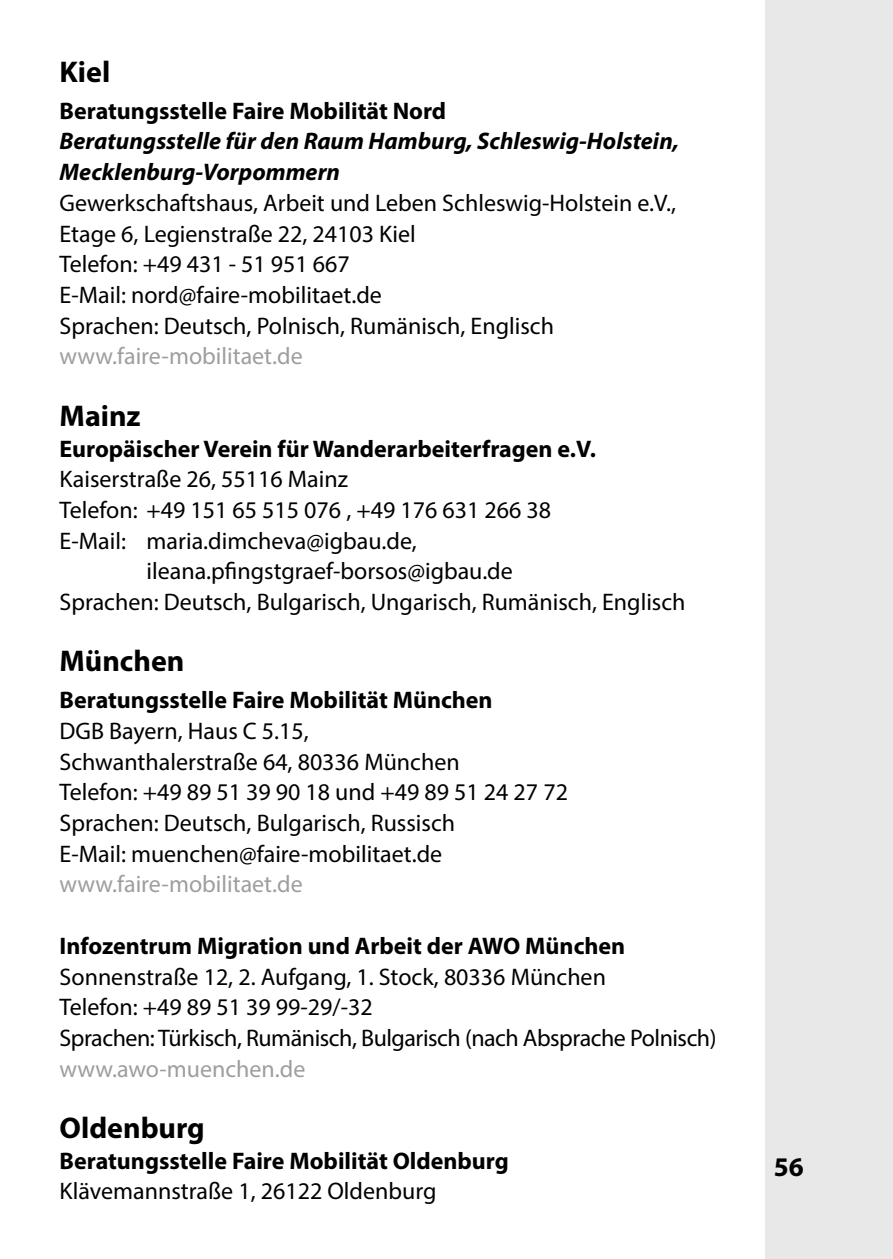
<style>
.page{position:relative;width:893px;height:1259px;background:#fff}
.page>*{position:absolute;margin:0;border:0;box-sizing:border-box;transform-origin:0 0}
.t1{font:700 30px "Myriad Pro";color:#000}
.t2{font:700 27px "Myriad Pro";color:#000}
.t3{font:24px/30.6px "Myriad Pro";color:#000}
.t4{font:700 24px "Myriad Pro";color:#000}
.t5{font:24px/30.6px "Myriad Pro";letter-spacing:-.02em;color:#000}
.t6{font:italic 700 24px/30.6px "Myriad Pro";color:#000}
.t7{font:24px "Myriad Pro";color:#9c9e9f}
</style>
<div class="page">
<div style="left:765px;top:0;width:128px;height:1259px;background:#e8e8e9"></div>
<p class="t1" style="left:60px;top:52px;width:52px">Kiel</p>
<p class="t4" style="left:60px;top:95px;width:388px">Beratungsstelle Faire Mobilität Nord</p>
<p class="t6" style="left:60px;top:125px;width:621px">Beratungsstelle für den Raum Hamburg, Schleswig-Holstein,<br>Mecklenburg-Vorpommern</p>
<p class="t3" style="left:60px;top:187px;width:618px">Gewerkschaftshaus, Arbeit und Leben Schleswig-Holstein e.V., Etage 6, Legienstraße 22, 24103 Kiel<br>Telefon: +49 431 - 51 951 667<br>E-Mail: nord@faire-mobilitaet.de<br>Sprachen: Deutsch, Polnisch, Rumänisch, Englisch</p>
<p class="t7" style="left:60px;top:341px;width:245px">www.faire-mobilitaet.de</p>
<p class="t1" style="left:60px;top:396px;width:83px">Mainz</p>
<p class="t4" style="left:60px;top:433px;width:538px">Europäischer Verein für Wanderarbeiterfragen e.V.</p>
<p class="t3" style="left:60px;top:463px;width:290px">Kaiserstraße 26, 55116 Mainz</p>
<p class="t3" style="left:60px;top:494px;width:493px">Telefon: +49 151 65 515 076 , +49 176 631 266 38</p>
<p class="t3" style="left:60px;top:525px;width:359px">E-Mail: maria.dimcheva@igbau.de,</p>
<p class="t3" style="left:147px;top:555px;width:368px">ileana.pfingstgraef-borsos@igbau.de</p>
<p class="t3" style="left:60px;top:586px;width:627px">Sprachen: Deutsch, Bulgarisch, Ungarisch, Rumänisch, Englisch</p>
<p class="t1" style="left:60px;top:642px;width:126px">München</p>
<p class="t4" style="left:60px;top:684px;width:435px">Beratungsstelle Faire Mobilität München</p>
<p class="t3" style="left:60px;top:715px;width:510px">DGB Bayern, Haus C 5.15,<br>Schwanthalerstraße 64, 80336 München<br>Telefon: +49 89 51 39 90 18 und +49 89 51 24 27 72<br>Sprachen: Deutsch, Bulgarisch, Russisch<br>E-Mail: muenchen@faire-mobilitaet.de</p>
<p class="t7" style="left:60px;top:869px;width:245px">www.faire-mobilitaet.de</p>
<p class="t4" style="left:60px;top:930px;width:567px">Infozentrum Migration und Arbeit der AWO München</p>
<p class="t5" style="left:60px;top:960px;width:659px">Sonnenstraße 12, 2. Aufgang, 1. Stock, 80336 München<br>Telefon: +49 89 51 39 99-29/-32<br>Sprachen: Türkisch, Rumänisch, Bulgarisch (nach Absprache Polnisch)</p>
<p class="t7" style="left:60px;top:1053px;width:247px">www.awo-muenchen.de</p>
<p class="t1" style="left:60px;top:1108px;width:147px">Oldenburg</p>
<p class="t4" style="left:60px;top:1145px;width:451px">Beratungsstelle Faire Mobilität Oldenburg</p>
<p class="t3" style="left:60px;top:1175px;width:378px">Klävemannstraße 1, 26122 Oldenburg</p>
<p class="t2" style="left:774px;top:1149px;width:31px">56</p>
</div>
